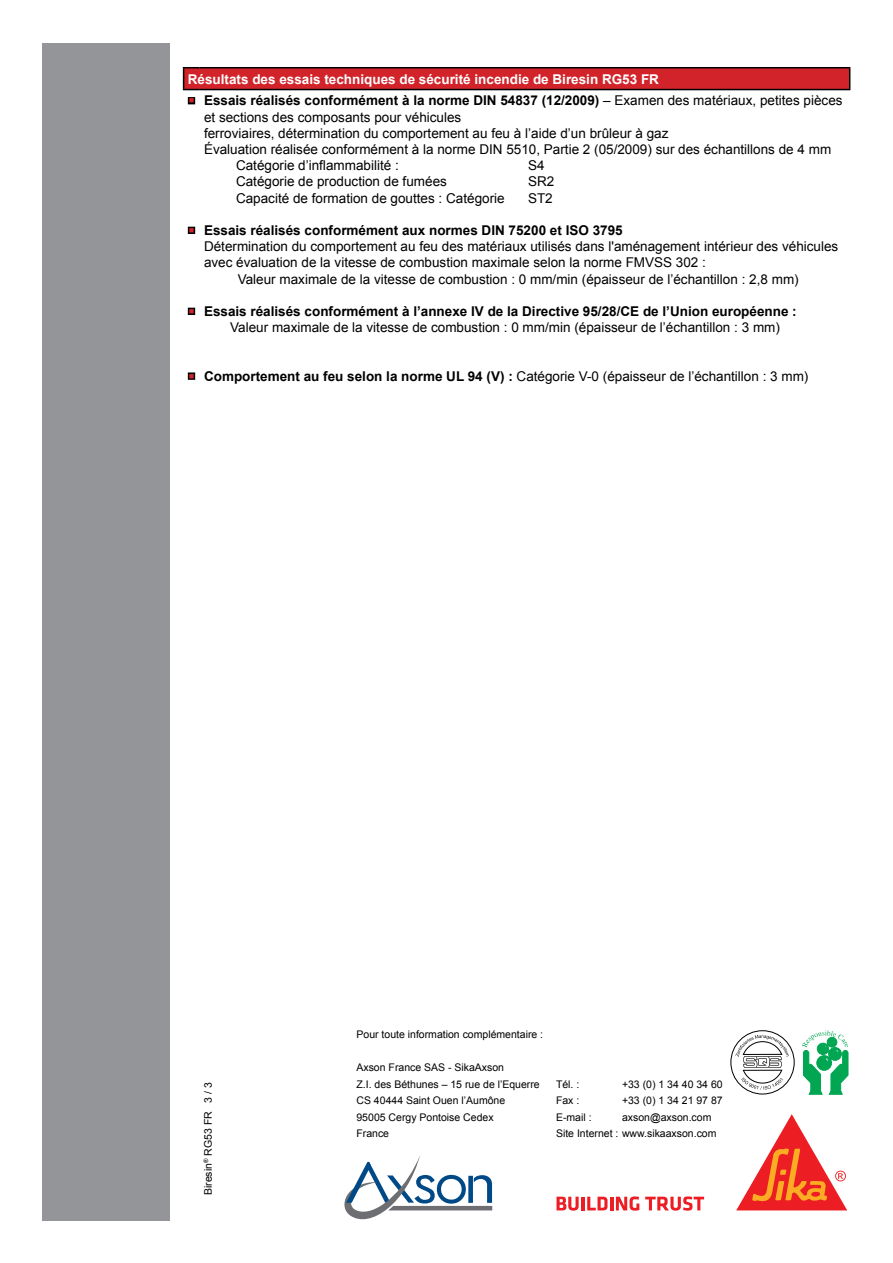
<style>
.page{position:relative;width:893px;height:1263px;background:#fff}
.page>*{position:absolute;margin:0;border:0;box-sizing:border-box;transform-origin:0 0}
.t1{font:13.5px "Arial";color:#000}
.t2{font:700 13.5px "Arial";color:#000}
.t3{font:700 13.5px "Arial";color:#fff}
.t4{font:10.5px/16.5px "Arial";color:#000}
.t5{font:7.5px "Wingdings";color:#d2232a}
.s1{font-weight:400}
.s2{font-weight:700}
</style>
<div class="page">
<div style="left:43px;top:43px;width:127px;height:1177px;background:#939598"></div>
<svg style="left:556px;top:1196px;width:83px;height:14px"></svg>
<svg style="left:645px;top:1196px;width:59px;height:14px"></svg>
<svg style="left:736px;top:1114px;width:111px;height:96px"></svg>
<svg style="left:344px;top:1156px;width:148px;height:63px"></svg>
<div style="left:184px;top:68px;width:666px;height:22px;background:#d2232a"></div>
<svg style="left:849px;top:68px;width:1px;height:21px"></svg>
<hr style="left:200px;top:67px;width:650px;height:1px;background:#000">
<svg style="left:183px;top:67px;width:17px;height:23px"></svg>
<hr style="left:200px;top:89px;width:650px;height:1px;background:#000">
<div style="left:188px;top:97px;width:7px;height:7px;border:3px solid #000"></div>
<div style="left:188px;top:227px;width:7px;height:7px;border:3px solid #000"></div>
<div style="left:188px;top:308px;width:7px;height:7px;border:3px solid #000"></div>
<div style="left:188px;top:372px;width:7px;height:8px;border:3px solid #000"></div>
<svg style="left:802px;top:1030px;width:46px;height:64px"></svg>
<div style="left:731px;top:1030px;width:63px;height:64px;border:1px solid #000;border-radius:50%"></div>
<svg style="left:735px;top:1035px;width:54px;height:55px"></svg>
<p class="t3" style="left:188px;top:70px;width:473px">Résultats des essais techniques de sécurité incendie de Biresin RG53 FR</p>
<p class="t5" style="left:189px;top:97px;width:7px">■</p>
<p class="t2" style="left:204px;top:92px;width:640px">Essais réalisés conformément à la norme DIN 54837 (12/2009) <span class="s1">– Examen des matériaux, petites pièces</span></p>
<p class="t1" style="left:204px;top:108px;width:259px">et sections des composants pour véhicules</p>
<p class="t1" style="left:204px;top:124px;width:466px">ferroviaires, détermination du comportement au feu à l’aide d’un brûleur à gaz</p>
<p class="t1" style="left:204px;top:140px;width:629px">Évaluation réalisée conformément à la norme DIN 5510, Partie 2 (05/2009) sur des échantillons de 4 mm</p>
<p class="t1" style="left:236px;top:157px;width:164px">Catégorie d’inflammabilité :</p>
<p class="t1" style="left:528px;top:157px;width:18px">S4</p>
<p class="t1" style="left:236px;top:173px;width:212px">Catégorie de production de fumées</p>
<p class="t1" style="left:528px;top:173px;width:28px">SR2</p>
<p class="t1" style="left:236px;top:189px;width:270px">Capacité de formation de gouttes : Catégorie</p>
<p class="t1" style="left:528px;top:189px;width:26px">ST2</p>
<p class="t2" style="left:204px;top:221px;width:420px">Essais réalisés conformément aux normes DIN 75200 et ISO 3795</p>
<p class="t1" style="left:204px;top:238px;width:636px">Détermination du comportement au feu des matériaux utilisés dans l'aménagement intérieur des véhicules</p>
<p class="t1" style="left:204px;top:254px;width:503px">avec évaluation de la vitesse de combustion maximale selon la norme FMVSS 302 :</p>
<p class="t1" style="left:238px;top:270px;width:562px">Valeur maximale de la vitesse de combustion : 0 mm/min (épaisseur de l’échantillon : 2,8 mm)</p>
<p class="t2" style="left:204px;top:302px;width:594px">Essais réalisés conformément à l’annexe IV de la Directive 95/28/CE de l’Union européenne :</p>
<p class="t1" style="left:230px;top:319px;width:551px">Valeur maximale de la vitesse de combustion : 0 mm/min (épaisseur de l’échantillon : 3 mm)</p>
<p class="t1" style="left:204px;top:367px;width:606px"><span class="s2">Comportement au feu selon la norme UL 94 (V) :</span> Catégorie V-0 (épaisseur de l’échantillon : 3 mm)</p>
<p class="t5" style="left:189px;top:226px;width:7px">■</p>
<p class="t5" style="left:189px;top:307px;width:7px">■</p>
<p class="t5" style="left:189px;top:372px;width:7px">■</p>
<p class="t4" style="left:200px;top:1195px;width:115px;rotate:-90deg">Biresin<sup>®</sup> RG53 FR 3 / 3</p>
<p class="t4" style="left:356px;top:1026px;width:188px">Pour toute information complémentaire :</p>
<p class="t4" style="left:356px;top:1059px;width:185px">Axson France SAS - SikaAxson<br>Z.I. des Béthunes – 15 rue de l’Equerre</p>
<p class="t4" style="left:556px;top:1076px;width:25px">Tél. :</p>
<p class="t4" style="left:622px;top:1076px;width:102px">+33 (0) 1 34 40 34 60</p>
<p class="t4" style="left:356px;top:1092px;width:150px">CS 40444 Saint Ouen l’Aumône</p>
<p class="t4" style="left:556px;top:1092px;width:25px">Fax :</p>
<p class="t4" style="left:622px;top:1092px;width:102px">+33 (0) 1 34 21 97 87</p>
<p class="t4" style="left:356px;top:1109px;width:139px">95005 Cergy Pontoise Cedex</p>
<p class="t4" style="left:556px;top:1109px;width:37px">E-mail :</p>
<p class="t4" style="left:622px;top:1109px;width:91px">axson@axson.com</p>
<p class="t4" style="left:356px;top:1125px;width:34px">France</p>
<p class="t4" style="left:556px;top:1125px;width:162px">Site Internet : www.sikaaxson.com</p>
</div>
